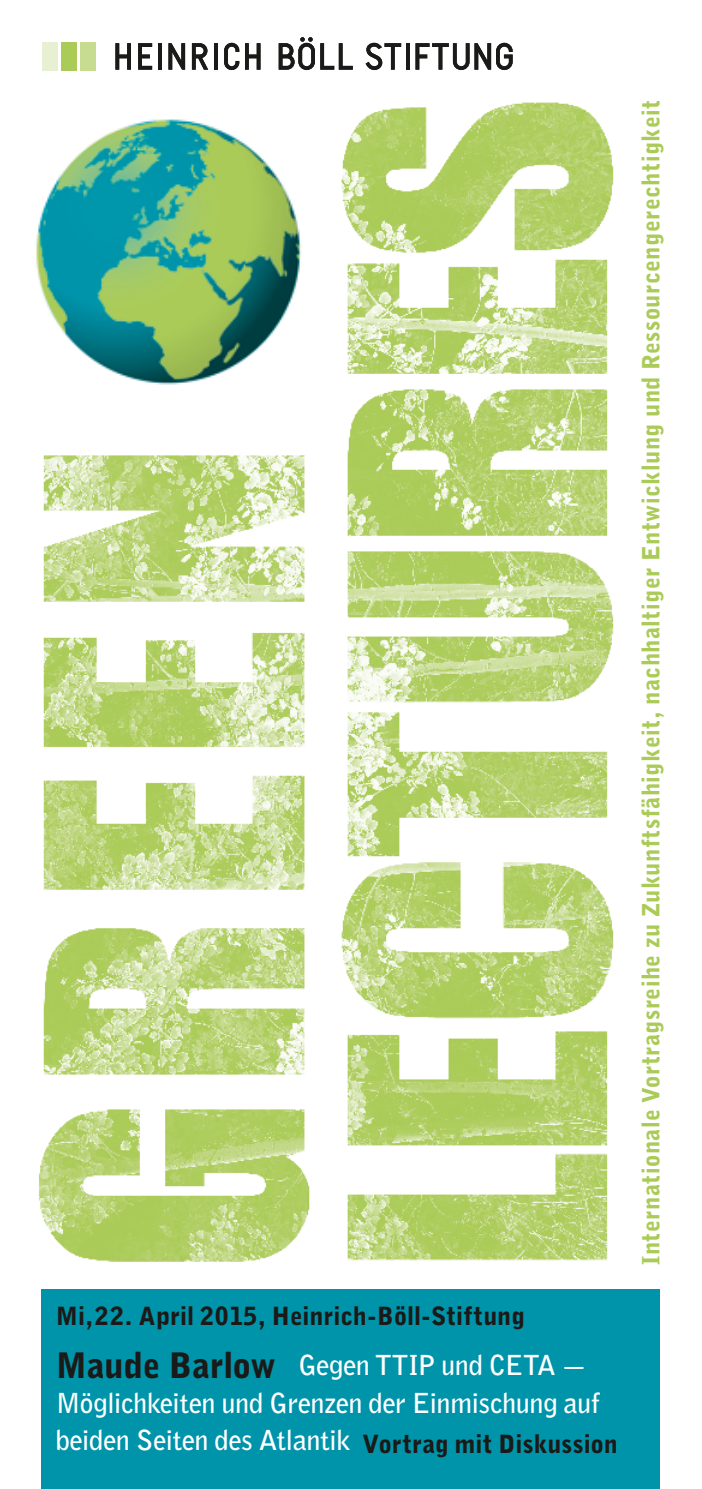
<style>
.page{position:relative;width:702px;height:1489px;background:#fff}
.page>*{position:absolute;margin:0;border:0;box-sizing:border-box;transform-origin:0 0}
.t1{font:700 27.5px/37.5px "Bell Gothic";letter-spacing:-.01em;color:#fff}
.t2{font:900 25px "Bell Gothic";color:#1a1a18}
.t3{font:900 23.75px "Bell Gothic";letter-spacing:.02em;color:#abcb58}
.s1{font-weight:900;font-size:35px;color:#1a1a18}
.s2{font-size:37.5px}
</style>
<div class="page">
<img style="left:38px;top:102px;width:576px;height:1160px">
<div style="left:81px;top:42px;width:15px;height:28px;background:#c7dc90"></div>
<div style="left:61px;top:42px;width:16px;height:28px;background:#abcb58"></div>
<div style="left:42px;top:42px;width:16px;height:28px;background:#e7f0d3"></div>
<svg style="left:115px;top:43px;width:16px;height:27px"></svg>
<svg style="left:138px;top:43px;width:14px;height:27px"></svg>
<hr style="left:158px;top:43px;width:4px;height:27px;background:#1a1a18">
<svg style="left:168px;top:43px;width:17px;height:27px"></svg>
<svg style="left:192px;top:43px;width:16px;height:27px"></svg>
<hr style="left:214px;top:43px;width:4px;height:27px;background:#1a1a18">
<svg style="left:224px;top:43px;width:15px;height:27px"></svg>
<svg style="left:245px;top:43px;width:15px;height:27px"></svg>
<svg style="left:279px;top:37px;width:74px;height:33px"></svg>
<svg style="left:365px;top:43px;width:36px;height:27px"></svg>
<svg style="left:406px;top:43px;width:3px;height:27px"></svg>
<svg style="left:415px;top:43px;width:97px;height:27px"></svg>
<div style="left:42px;top:1289px;width:617px;height:199px;background:#0094ab"></div>
<img style="left:36px;top:102px;width:291px;height:284px">
<p class="t2" style="left:56px;top:1299px;width:470px">Mi,22. April 2015, Heinrich-Böll-Stiftung</p>
<p class="t1" style="left:56px;top:1347px;width:563px"><span class="s1">Maude Barlow</span> Gegen TTIP und CETA <span class="s2">–<br></span>Möglichkeiten und Grenzen der Einmischung auf beiden Seiten des Atlantik <sub>Vortrag</sub> <sub>mit</sub> <sub>Diskussion</sub></p>
<p class="t3" style="left:635px;top:1264px;width:1166px;rotate:-90deg">Internationale Vortragsreihe zu Zukunftsfähigkeit, nachhaltiger Entwicklung und Ressourcengerechtigkeit</p>
</div>
